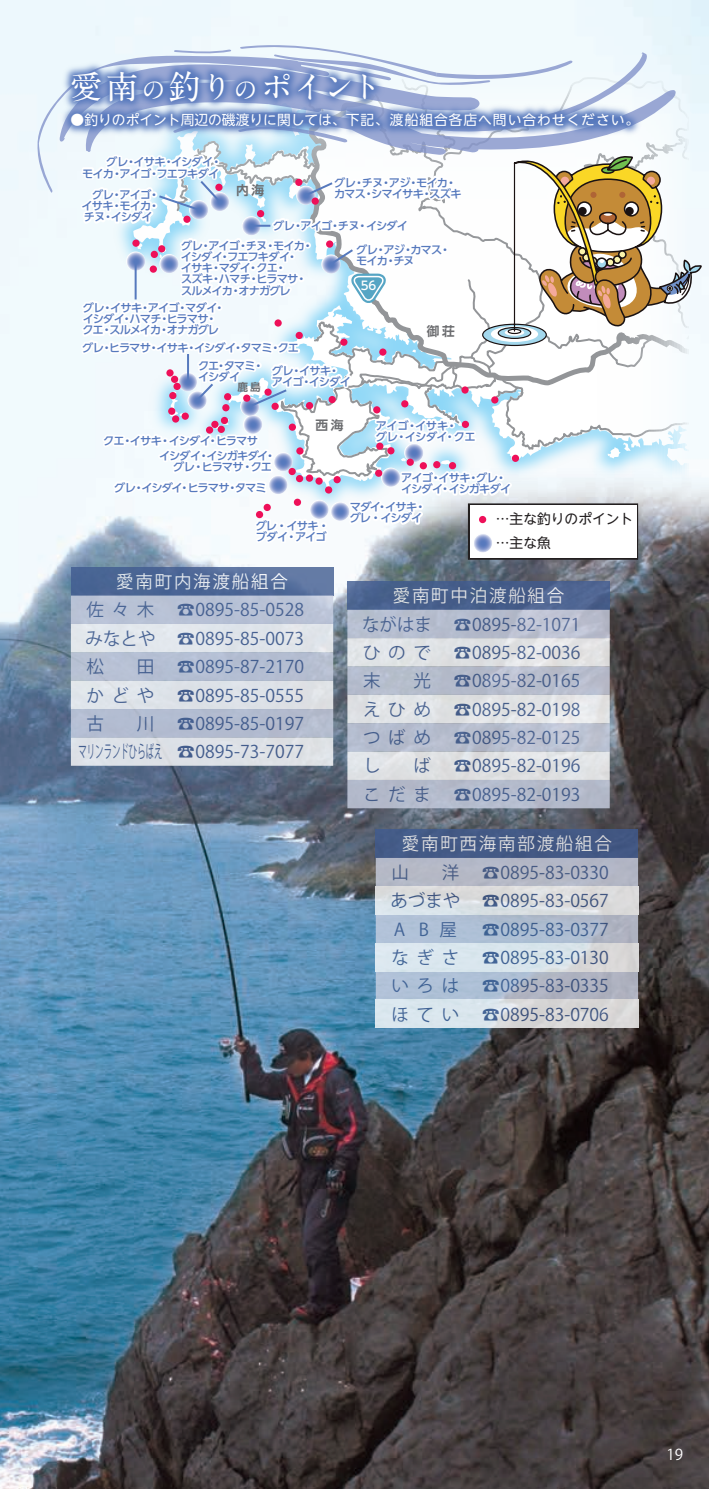
<style>
.page{position:relative;width:709px;height:1489px;background:#fff}
.page>*{position:absolute;margin:0;border:0;box-sizing:border-box;transform-origin:0 0}
.t1{font:700 32.5px "A1 Mincho Std";color:#fff}
.t2{font:17.5px/28.2px "Koz Go Pr 6 N";color:#405b90;text-align:justify}
.t3{font:17.5px "Koz Go Pr 6 N";letter-spacing:.1em;color:#fff}
.t4{font:15px "Koz Go Pr 6 N";color:#fff}
.t5{font:13.75px "UD Shin Go NT Pro";color:#fff}
.t6{font:13.75px/24.2px "UD Shin Go NT Pro Regular 90 pv RKSJ H";color:#231f20}
.t7{font:700 12.75px "UD Shin Go Pro De";color:#6c6d70}
.t8{font:500 12px "UD Shin Go Pro";color:#fff}
.t9{font:500 11.25px/11.2px "UD Shin Go Pro";letter-spacing:-.08em;color:#5679bd}
.t10{font:500 11.25px/11.2px "UD Shin Go Pro";letter-spacing:-.03em;color:#5679bd}
.t11{font:700 10.5px "UD Shin Go Pro De";color:#6c6d70}
.s1{font-size:24.5px}
</style>
<div class="page">
<img style="left:0;top:0;width:709px;height:1488px">
<div style="left:36px;top:225px;width:652px;height:322px;background:#f1fafd"></div>
<div style="left:468px;top:503px;width:170px;height:56px;border:4px solid #231f20"></div>
<div style="left:470px;top:505px;width:166px;height:53px;background:#fff"></div>
<svg style="left:473px;top:533px;width:19px;height:19px"></svg>
<svg style="left:77px;top:45px;width:625px;height:501px"></svg>
<div style="left:0;top:0;width:476px;height:16px;background:#f1fafd"></div>
<img style="left:0;top:16px;width:689px;height:209px">
<div style="left:71px;top:567px;width:262px;height:28px;background:linear-gradient(to right,#425f8f,#5f76a2)"></div>
<svg style="left:71px;top:595px;width:262px;height:170px;background:#c9d0dd"></svg>
<div style="left:376px;top:829px;width:262px;height:28px;background:#435985"></div>
<svg style="left:376px;top:857px;width:262px;height:142px;background:#b0b9cb"></svg>
<div style="left:376px;top:886px;width:99px;height:28px;background:linear-gradient(to right,#dbe2e6,#dbdee0)"></div>
<div style="left:475px;top:886px;width:163px;height:28px;background:#dbdcdc"></div>
<div style="left:376px;top:943px;width:99px;height:28px;background:#dbe7ef"></div>
<div style="left:475px;top:943px;width:163px;height:28px;background:linear-gradient(to right,#d8eaf3,#d8d5d4)"></div>
<div style="left:376px;top:999px;width:99px;height:29px;background:#dae6ee"></div>
<div style="left:475px;top:999px;width:163px;height:29px;background:linear-gradient(to right,#dadfe4,#d9d4d2)"></div>
<div style="left:347px;top:581px;width:262px;height:28px;background:linear-gradient(to right,#47608c,#4b618e)"></div>
<svg style="left:347px;top:609px;width:262px;height:199px;background:#b5bccc"></svg>
<svg style="left:347px;top:638px;width:262px;height:28px;background:#e0e2e4"></svg>
<svg style="left:347px;top:694px;width:262px;height:29px;background:#e0e2e4"></svg>
<svg style="left:347px;top:751px;width:262px;height:29px;background:#dde0e2"></svg>
<h1 class="t1" style="left:70px;top:60px;width:314px">愛南<span class="s1">の</span>釣り<span class="s1">の</span>ポイント</h1>
<p class="t5" style="left:71px;top:109px;width:570px">●釣りのポイント周辺の磯渡りに関しては、下記、渡船組合各店へ問い合わせください。</p>
<p class="t9" style="left:82px;top:156px;width:141px;text-align:right">グレ・イサキ・イシダイ・<br>モイカ・アイゴ・フエフキダイ</p>
<p class="t9" style="left:334px;top:176px;width:129px">グレ・チヌ・アジ・モイカ・カマス・シマイサキ・スズキ</p>
<p class="t7" style="left:236px;top:180px;width:30px">内海</p>
<p class="t9" style="left:82px;top:189px;width:80px;text-align:justify;text-indent:11px">グレ・アイゴ・イサキ・モイカ・チヌ・イシダイ</p>
<p class="t9" style="left:356px;top:213px;width:96px;line-height:24.2px;text-indent:-83px">グレ・アイゴ・チヌ・イシダイ<br>グレ・アジ・カマス・</p>
<p class="t9" style="left:356px;top:255px;width:60px">モイカ・チヌ</p>
<p class="t9" style="left:181px;top:239px;width:134px">グレ・アイゴ・チヌ・モイカ・イシダイ・フエフキダイ・<br>イサキ・マダイ・クエ・<br>スズキ・ハマチ・ヒラマサ・スルメイカ・オナガグレ</p>
<p class="t8" style="left:361px;top:276px;width:17px">56</p>
<p class="t9" style="left:82px;top:302px;width:144px">グレ・イサキ・アイゴ・マダイ・イシダイ・ハマチ・ヒラマサ・クエ・スルメイカ・オナガグレ</p>
<p class="t9" style="left:82px;top:341px;width:218px">グレ・ヒラマサ・イサキ・イシダイ・タマミ・クエ</p>
<p class="t9" style="left:198px;top:359px;width:68px">クエ・タマミ・イシダイ</p>
<p class="t11" style="left:237px;top:379px;width:25px">鹿島</p>
<p class="t9" style="left:103px;top:435px;width:156px">クエ・イサキ・イシダイ・ヒラマサ</p>
<p class="t9" style="left:272px;top:364px;width:81px">グレ・イサキ・アイゴ・イシダイ</p>
<p class="t7" style="left:315px;top:414px;width:30px">西海</p>
<p class="t7" style="left:427px;top:321px;width:30px">御荘</p>
<p class="t10" style="left:376px;top:419px;width:101px">アイゴ・イサキ・<br>グレ・イシダイ・クエ</p>
<p class="t9" style="left:173px;top:449px;width:104px;text-indent:-14px">イシダイ・イシガキダイ・グレ・ヒラマサ・クエ</p>
<p class="t9" style="left:114px;top:481px;width:154px">グレ・イシダイ・ヒラマサ・タマミ</p>
<p class="t9" style="left:256px;top:519px;width:75px">グレ・イサキ・ブダイ・アイゴ</p>
<h2 class="t3" style="left:116px;top:571px;width:173px">愛南町内海渡船組合</h2>
<h2 class="t2" style="left:87px;top:596px;width:69px">佐々木</h2>
<h2 class="t2" style="left:85px;top:596px;width:220px;text-indent:92px">☎0895-85-0528みなとや ☎0895-85-0073松　田</h2>
<h2 class="t2" style="left:177px;top:653px;width:128px">☎0895-87-2170</h2>
<h2 class="t2" style="left:87px;top:681px;width:69px">かどや</h2>
<h2 class="t2" style="left:177px;top:681px;width:128px">☎0895-85-0555</h2>
<h2 class="t2" style="left:87px;top:709px;width:69px">古　川</h2>
<h2 class="t2" style="left:78px;top:709px;width:227px;text-align:right">☎0895-85-0197<br>マリンランドひらばえ ☎0895-73-7077</h2>
<p class="t9" style="left:401px;top:472px;width:112px">アイゴ・イサキ・グレ・イシダイ・イシガキダイ</p>
<p class="t9" style="left:350px;top:501px;width:78px">マダイ・イサキ・グレ・イシダイ</p>
<p class="t6" style="left:496px;top:506px;width:139px">…主な釣りのポイント…主な魚</p>
<h2 class="t3" style="left:393px;top:586px;width:173px">愛南町中泊渡船組合</h2>
<h2 class="t2" style="left:362px;top:610px;width:220px">ながはま ☎0895-82-1071ひので</h2>
<h2 class="t2" style="left:454px;top:638px;width:128px">☎0895-82-0036</h2>
<h2 class="t2" style="left:363px;top:667px;width:69px">末　光</h2>
<h2 class="t2" style="left:454px;top:667px;width:128px">☎0895-82-0165</h2>
<h2 class="t2" style="left:363px;top:695px;width:69px">えひめ</h2>
<h2 class="t2" style="left:454px;top:695px;width:128px">☎0895-82-0198</h2>
<h2 class="t2" style="left:363px;top:724px;width:69px">つばめ</h2>
<h2 class="t2" style="left:454px;top:724px;width:128px">☎0895-82-0125</h2>
<h2 class="t2" style="left:363px;top:752px;width:69px">し　ば</h2>
<h2 class="t2" style="left:454px;top:752px;width:128px">☎0895-82-0196</h2>
<h2 class="t2" style="left:363px;top:780px;width:69px">こだま</h2>
<h2 class="t2" style="left:454px;top:780px;width:128px">☎0895-82-0193</h2>
<h2 class="t3" style="left:402px;top:834px;width:211px">愛南町西海南部渡船組合</h2>
<h2 class="t2" style="left:391px;top:858px;width:69px">山　洋</h2>
<h2 class="t2" style="left:390px;top:858px;width:220px;text-indent:92px">☎0895-83-0330あづまや ☎0895-83-0567<br>AB屋</h2>
<h2 class="t2" style="left:482px;top:915px;width:128px">☎0895-83-0377</h2>
<h2 class="t2" style="left:391px;top:943px;width:69px">なぎさ</h2>
<h2 class="t2" style="left:482px;top:943px;width:128px">☎0895-83-0130</h2>
<h2 class="t2" style="left:391px;top:972px;width:69px">いろは</h2>
<h2 class="t2" style="left:482px;top:972px;width:128px">☎0895-83-0335</h2>
<h2 class="t2" style="left:391px;top:1000px;width:69px">ほてい</h2>
<h2 class="t2" style="left:482px;top:1000px;width:128px">☎0895-83-0706</h2>
<h3 class="t4" style="left:666px;top:1445px;width:18px">19</h3>
</div>
